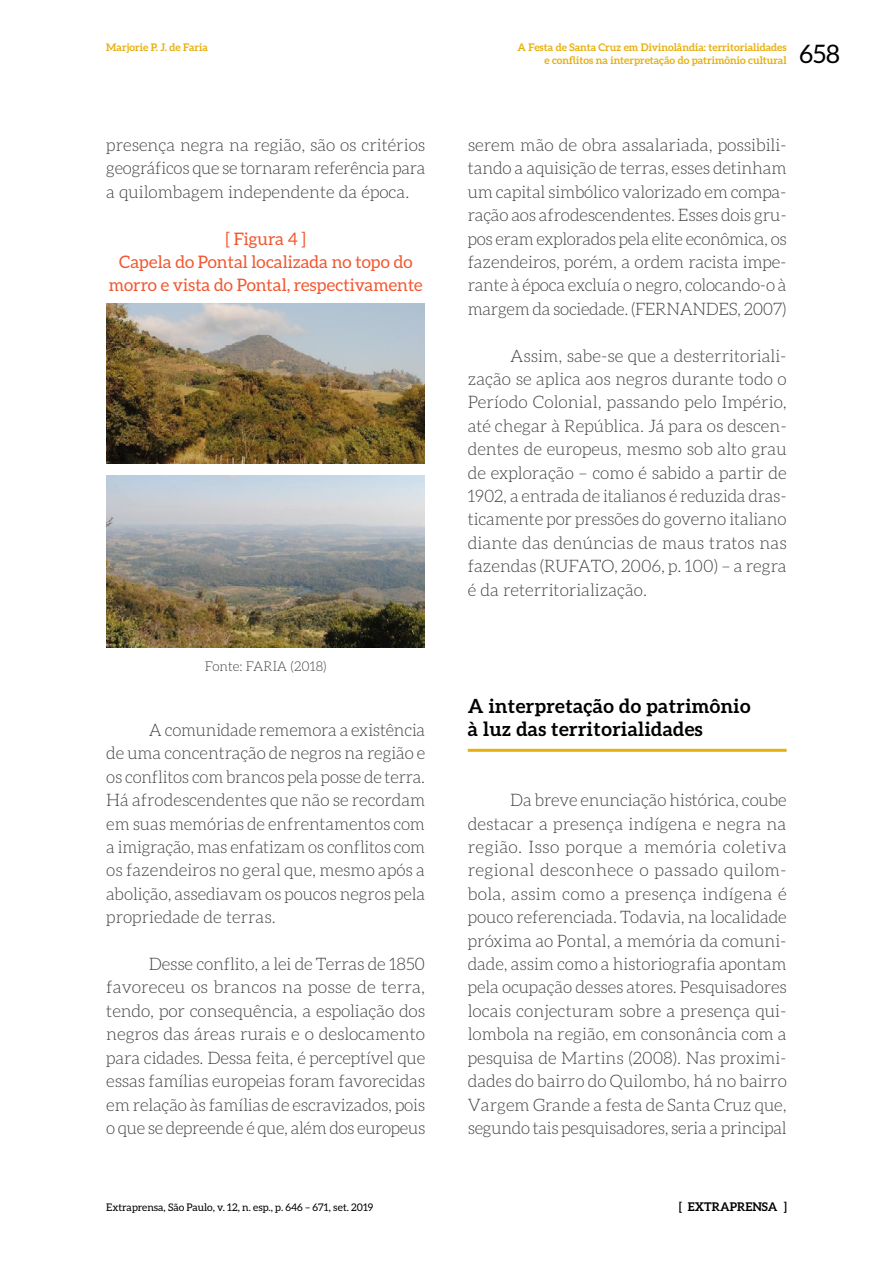
<style>
.page{position:relative;width:893px;height:1263px;background:#fff}
.page>*{position:absolute;margin:0;border:0;box-sizing:border-box;transform-origin:0 0}
.t1{font:25.5px "Aleo";color:#000}
.t2{font:700 19.5px/23.4px "Aleo";letter-spacing:.02em;color:#000}
.t3{font:300 17.25px/23.4px "Aleo";letter-spacing:-.015em;color:#414042;text-align:justify}
.t4{font:17.25px/23.4px "Aleo";color:#f15830;text-align:center}
.t5{font:300 13.5px "Aleo";color:#414042}
.t6{font:700 12px "Aleo";color:#000}
.t7{font:700 10.5px/12.6px "Aleo";color:#e7b00f;text-align:right}
.t8{font:10.5px "Aleo";color:#000}
</style>
<div class="page">
<img style="left:107px;top:303px;width:318px;height:160px">
<img style="left:107px;top:475px;width:318px;height:173px">
<hr style="left:468px;top:749px;width:319px;height:3px;background:#e7b00f">
<p class="t7" style="left:106px;top:41px;width:103px">Marjorie P. J. de Faria</p>
<p class="t7" style="left:518px;top:41px;width:271px">A Festa de Santa Cruz em Divinolândia: territorialidades e conflitos na interpretação do patrimônio cultural</p>
<h1 class="t1" style="left:799px;top:40px;width:42px">658</h1>
<p class="t3" style="left:106px;top:133px;width:321px">presença negra na região, são os critérios geográficos que se tornaram referência para a quilombagem independente da época.</p>
<p class="t4" style="left:109px;top:227px;width:315px">[ Figura 4 ]<br>Capela do Pontal localizada no topo do morro e vista do Pontal, respectivamente</p>
<p class="t5" style="left:205px;top:659px;width:123px">Fonte: FARIA (2018)</p>
<p class="t3" style="left:106px;top:718px;width:321px;text-indent:43px">A comunidade rememora a existência de uma concentração de negros na região e os conflitos com brancos pela posse de terra.<br>Há afrodescendentes que não se recordam em suas memórias de enfrentamentos com a imigração, mas enfatizam os conflitos com os fazendeiros no geral que, mesmo após a abolição, assediavam os poucos negros pela propriedade de terras.</p>
<p class="t3" style="left:106px;top:952px;width:320px;text-indent:43px">Desse conflito, a lei de Terras de 1850 favoreceu os brancos na posse de terra, tendo, por consequência, a espoliação dos negros das áreas rurais e o deslocamento para cidades. Dessa feita, é perceptível que essas famílias europeias foram favorecidas em relação às famílias de escravizados, pois o que se depreende é que, além dos europeus</p>
<p class="t3" style="left:468px;top:133px;width:321px">serem mão de obra assalariada, possibili&shy;tando a aquisição de terras, esses detinham um capital simbólico valorizado em compa&shy;ração aos afrodescendentes. Esses dois gru&shy;pos eram explorados pela elite econômica, os fazendeiros, porém, a ordem racista impe&shy;rante à época excluía o negro, colocando-o à margem da sociedade. (FERNANDES, 2007)</p>
<p class="t3" style="left:468px;top:344px;width:321px;text-indent:43px">Assim, sabe-se que a desterritoriali&shy;zação se aplica aos negros durante todo o Período Colonial, passando pelo Império, até chegar à República. Já para os descen&shy;dentes de europeus, mesmo sob alto grau de exploração – como é sabido a partir de 1902, a entrada de italianos é reduzida dras&shy;ticamente por pressões do governo italiano diante das denúncias de maus tratos nas fazendas (RUFATO, 2006, p. 100) – a regra é da reterritorialização.</p>
<p class="t2" style="left:468px;top:693px;width:284px">A interpretação do patrimônio à luz das territorialidades</p>
<p class="t3" style="left:468px;top:788px;width:321px;text-indent:43px">Da breve enunciação histórica, coube destacar a presença indígena e negra na região. Isso porque a memória coletiva regional desconhece o passado quilom&shy;bola, assim como a presença indígena é pouco referenciada. Todavia, na localidade próxima ao Pontal, a memória da comuni&shy;dade, assim como a historiografia apontam pela ocupação desses atores. Pesquisadores locais conjecturam sobre a presença qui&shy;lombola na região, em consonância com a pesquisa de Martins (2008). Nas proximi&shy;dades do bairro do Quilombo, há no bairro Vargem Grande a festa de Santa Cruz que, segundo tais pesquisadores, seria a principal</p>
<p class="t8" style="left:106px;top:1201px;width:269px">Extraprensa, São Paulo, v. 12, n. esp., p. 646 – 671, set. 2019</p>
<p class="t6" style="left:679px;top:1199px;width:109px">[ EXTRAPRENSA ]</p>
</div>
